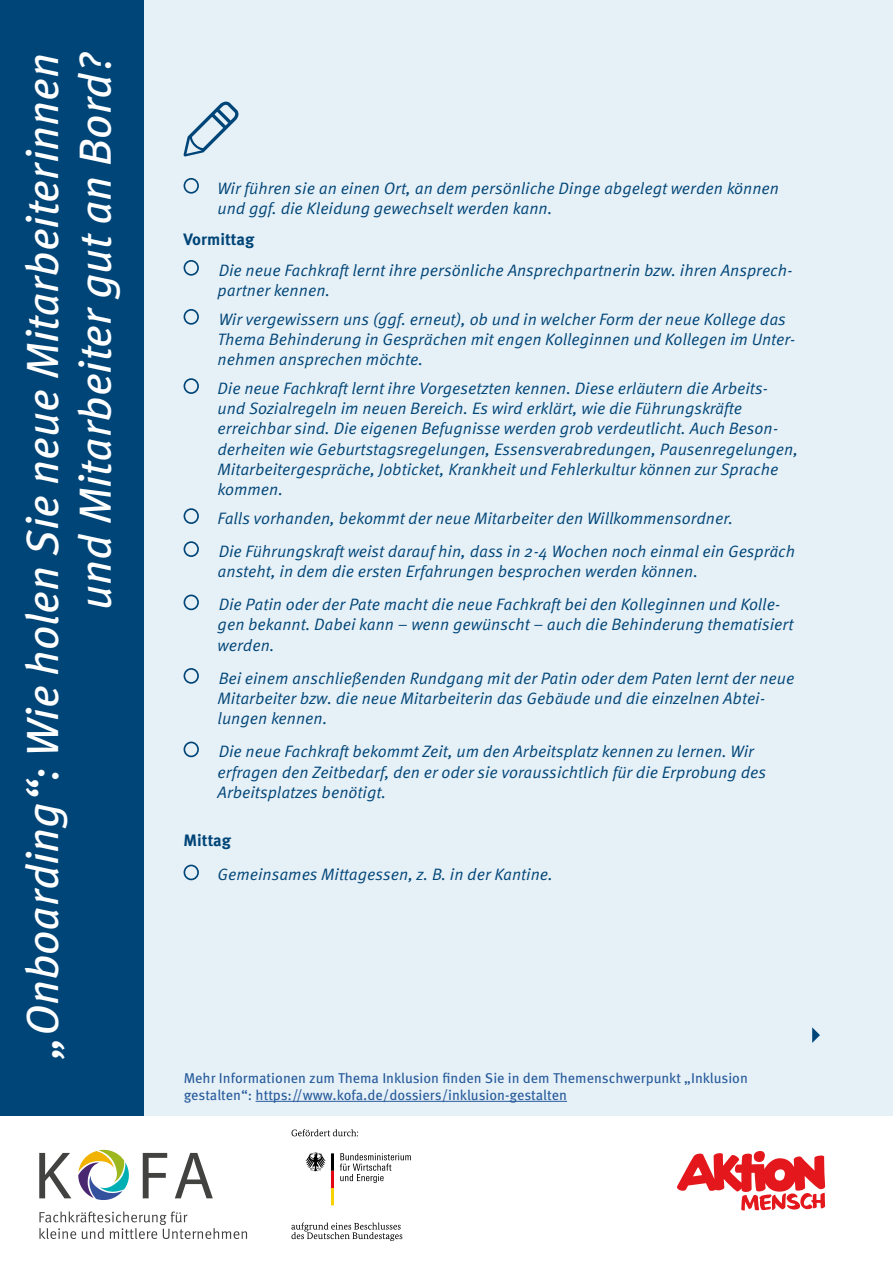
<style>
.page{position:relative;width:893px;height:1263px;background:#fff}
.page>*{position:absolute;margin:0;border:0;box-sizing:border-box;transform-origin:0 0}
.t1{font:italic 45px/52.5px "Meta OT";color:#fff;text-align:right}
.t2{font:16.5px/20.2px "Meta OT Norm Ita";color:#004577}
.t3{font:700 16.5px "Meta OT";color:#004577}
.t4{font:14.25px/16.5px "Meta OT";color:#275b9b}
</style>
<div class="page">
<div style="left:0;top:0;width:893px;height:1116px;background:#e6f0f7"></div>
<div style="left:0;top:0;width:143px;height:1116px;background:#004577"></div>
<svg style="left:183px;top:102px;width:56px;height:54px"></svg>
<div style="left:184px;top:178px;width:15px;height:16px;border:2px solid #004577;border-radius:50%"></div>
<div style="left:184px;top:260px;width:15px;height:16px;border:2px solid #004577;border-radius:50%"></div>
<div style="left:184px;top:309px;width:15px;height:16px;border:2px solid #004577;border-radius:50%"></div>
<div style="left:184px;top:378px;width:15px;height:16px;border:2px solid #004577;border-radius:50%"></div>
<div style="left:184px;top:508px;width:15px;height:16px;border:2px solid #004577;border-radius:50%"></div>
<div style="left:184px;top:541px;width:15px;height:16px;border:2px solid #004577;border-radius:50%"></div>
<div style="left:184px;top:594px;width:15px;height:16px;border:2px solid #004577;border-radius:50%"></div>
<div style="left:184px;top:668px;width:15px;height:16px;border:2px solid #004577;border-radius:50%"></div>
<div style="left:184px;top:742px;width:15px;height:15px;border:2px solid #004577;border-radius:50%"></div>
<div style="left:184px;top:865px;width:15px;height:15px;border:2px solid #004577;border-radius:50%"></div>
<svg style="left:78px;top:1149px;width:51px;height:51px"></svg>
<svg style="left:39px;top:1153px;width:32px;height:45px"></svg>
<svg style="left:143px;top:1153px;width:24px;height:45px"></svg>
<svg style="left:175px;top:1153px;width:38px;height:45px"></svg>
<svg style="left:39px;top:1211px;width:208px;height:28px"></svg>
<svg style="left:305px;top:1152px;width:29px;height:53px"></svg>
<svg style="left:340px;top:1153px;width:71px;height:30px"></svg>
<svg style="left:292px;top:1129px;width:66px;height:7px"></svg>
<svg style="left:291px;top:1222px;width:111px;height:19px"></svg>
<svg style="left:677px;top:1151px;width:148px;height:59px"></svg>
<svg style="left:812px;top:1027px;width:8px;height:16px"></svg>
<hr style="left:256px;top:1101px;width:311px;height:1px;background:#275b9b">
<h1 class="t1" style="left:18px;top:1057px;width:1007px;rotate:-90deg">„Onboarding“: Wie holen Sie neue Mitarbeiterinnen und Mitarbeiter gut an Bord?</h1>
<p class="t2" style="left:218px;top:178px;width:563px">Wir führen sie an einen Ort, an dem persönliche Dinge abgelegt werden können und ggf. die Kleidung gewechselt werden kann.</p>
<p class="t3" style="left:184px;top:230px;width:72px">Vormittag</p>
<p class="t2" style="left:218px;top:260px;width:577px">Die neue Fachkraft lernt ihre persönliche Ansprechpartnerin bzw. ihren Ansprech&shy;partner kennen.</p>
<p class="t2" style="left:218px;top:309px;width:579px">Wir vergewissern uns (ggf. erneut), ob und in welcher Form der neue Kollege das<br>Thema Behinderung in Gesprächen mit engen Kolleginnen und Kollegen im Unter&shy;nehmen ansprechen möchte.</p>
<p class="t2" style="left:218px;top:378px;width:582px">Die neue Fachkraft lernt ihre Vorgesetzten kennen. Diese erläutern die Arbeits&shy;und Sozialregeln im neuen Bereich. Es wird erklärt, wie die Führungskräfte erreichbar sind. Die eigenen Befugnisse werden grob verdeutlicht. Auch Beson&shy;derheiten wie Geburtstagsregelungen, Essensverabredungen, Pausenregelungen, Mitarbeitergespräche, Jobticket, Krankheit und Fehlerkultur können zur Sprache kommen.</p>
<p class="t2" style="left:218px;top:502px;width:579px;line-height:33px">Falls vorhanden, bekommt der neue Mitarbeiter den Willkommensordner.<br>Die Führungskraft weist darauf hin, dass in 2-4 Wochen noch einmal ein Gespräch</p>
<p class="t2" style="left:218px;top:555px;width:564px;line-height:33px">ansteht, in dem die ersten Erfahrungen besprochen werden können.<br>Die Patin oder der Pate macht die neue Fachkraft bei den Kolleginnen und Kolle-</p>
<p class="t2" style="left:218px;top:615px;width:578px">gen bekannt. Dabei kann – wenn gewünscht – auch die Behinderung thematisiert werden.</p>
<p class="t2" style="left:218px;top:668px;width:578px">Bei einem anschließenden Rundgang mit der Patin oder dem Paten lernt der neue<br>Mitarbeiter bzw. die neue Mitarbeiterin das Gebäude und die einzelnen Abtei&shy;lungen kennen.</p>
<p class="t2" style="left:218px;top:742px;width:550px">Die neue Fachkraft bekommt Zeit, um den Arbeitsplatz kennen zu lernen. Wir erfragen den Zeitbedarf, den er oder sie voraussichtlich für die Erprobung des<br>Arbeitsplatzes benötigt.</p>
<p class="t3" style="left:184px;top:830px;width:49px">Mittag</p>
<p class="t2" style="left:218px;top:865px;width:337px">Gemeinsames Mittagessen, z. B. in der Kantine.</p>
<p class="t4" style="left:184px;top:1070px;width:566px">Mehr Informationen zum Thema Inklusion finden Sie in dem Themenschwerpunkt „Inklusion gestalten“: https://www.kofa.de/dossiers/inklusion-gestalten</p>
</div>
